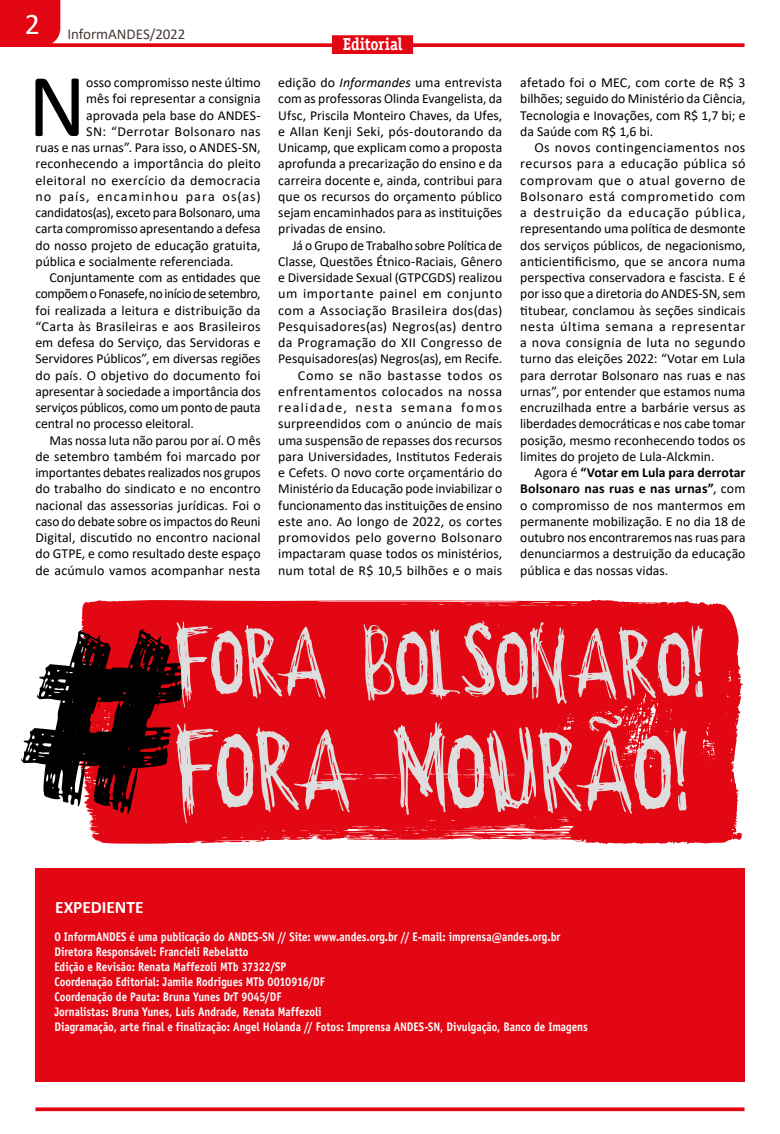
<style>
.page{position:relative;width:780px;height:1134px;background:#fff}
.page>*{position:absolute;margin:0;border:0;box-sizing:border-box;transform-origin:0 0}
.t1{font:90.5px "Calibri";color:#000}
.t2{font:700 17.5px "Calibri";color:#fefefe}
.t3{font:700 17.5px "Officina Serif Std";letter-spacing:-.015em;color:#fff;scale:.9 1}
.t4{font:15px "Calibri";letter-spacing:-.005em;color:#453a36}
.t5{font:13.75px/16.2px "Calibri";color:#000;text-align:justify}
.t6{font:13.75px "Calibri";letter-spacing:-.025em;color:#000}
.t7{font:13.75px "Calibri";letter-spacing:.03em;color:#000}
.t8{font:13.75px "Calibri";letter-spacing:.07em;color:#000}
.t9{font:13.75px "Calibri";letter-spacing:.025em;color:#000}
.t10{font:700 12.5px/15px "Officina Sans Std";letter-spacing:-.005em;color:#fff;scale:.88 1}
.s1{font-style:italic}
.s2{font-weight:700}
</style>
<div class="page">
<svg style="left:0;top:43px;width:744px;height:4px;background:#e41723"></svg>
<svg style="left:35px;top:1107px;width:709px;height:4px;background:#e5202b"></svg>
<div style="left:0;top:0;width:60px;height:46px;background:#e30613"></div>
<div style="left:332px;top:35px;width:81px;height:19px;background:#e30613"></div>
<div style="left:35px;top:868px;width:709px;height:213px;background:#e30613"></div>
<svg style="left:81px;top:599px;width:662px;height:245px;background:#e62732"></svg>
<svg style="left:21px;top:629px;width:164px;height:186px"></svg>
<svg style="left:588px;top:715px;width:34px;height:7px"></svg>
<svg style="left:176px;top:722px;width:510px;height:101px;background:#e2424b"></svg>
<svg style="left:176px;top:621px;width:527px;height:87px;background:#e0414a"></svg>
<p class="t4" style="left:25px;top:24px;width:162px"><sup>2</sup> InformANDES/2022</p>
<h1 class="t1" style="left:28px;top:43px;width:60px">N</h1>
<p class="t5" style="left:86px;top:74px;width:176px">osso compromisso neste último</p>
<p class="t5" style="left:86px;top:90px;width:176px">mês foi representar a consignia</p>
<p class="t5" style="left:86px;top:107px;width:176px">aprovada pela base do ANDES-</p>
<p class="t9" style="left:86px;top:122px;width:176px">SN: “Derrotar Bolsonaro nas</p>
<p class="t5" style="left:35px;top:139px;width:227px">ruas e nas urnas”. Para isso, o ANDES-SN,</p>
<p class="t5" style="left:35px;top:155px;width:227px">reconhecendo a importância do pleito</p>
<p class="t7" style="left:35px;top:171px;width:227px">eleitoral no exercício da democracia</p>
<p class="t8" style="left:35px;top:187px;width:227px">no país, encaminhou para os(as)</p>
<p class="t5" style="left:35px;top:204px;width:227px">candidatos(as), exceto para Bolsonaro, uma</p>
<p class="t5" style="left:35px;top:220px;width:227px">carta compromisso apresentando a defesa</p>
<p class="t5" style="left:35px;top:237px;width:227px">do nosso projeto de educação gratuita,</p>
<p class="t5" style="left:35px;top:253px;width:200px">pública e socialmente referenciada.</p>
<p class="t5" style="left:50px;top:269px;width:212px">Conjuntamente com as entidades que</p>
<p class="t6" style="left:35px;top:284px;width:227px">compõem o Fonasefe, no início de setembro,</p>
<p class="t5" style="left:35px;top:302px;width:227px">foi realizada a leitura e distribuição da</p>
<p class="t5" style="left:35px;top:318px;width:227px">“Carta às Brasileiras e aos Brasileiros</p>
<p class="t5" style="left:35px;top:334px;width:227px">em defesa do Serviço, das Servidoras e</p>
<p class="t5" style="left:35px;top:350px;width:227px">Servidores Públicos”, em diversas regiões</p>
<p class="t5" style="left:35px;top:367px;width:227px">do país. O objetivo do documento foi</p>
<p class="t5" style="left:35px;top:383px;width:227px">apresentar à sociedade a importância dos</p>
<p class="t5" style="left:35px;top:399px;width:227px">serviços públicos, como um ponto de pauta</p>
<p class="t5" style="left:35px;top:415px;width:160px">central no processo eleitoral.</p>
<p class="t5" style="left:50px;top:432px;width:212px">Mas nossa luta não parou por aí. O mês</p>
<p class="t5" style="left:35px;top:448px;width:227px">de setembro também foi marcado por</p>
<p class="t5" style="left:35px;top:464px;width:227px">importantes debates realizados nos grupos</p>
<p class="t5" style="left:35px;top:480px;width:227px">do trabalho do sindicato e no encontro</p>
<p class="t5" style="left:35px;top:497px;width:227px">nacional das assessorias jurídicas. Foi o</p>
<p class="t5" style="left:35px;top:513px;width:227px">caso do debate sobre os impactos do Reuni</p>
<p class="t5" style="left:35px;top:529px;width:227px">Digital, discutido no encontro nacional</p>
<p class="t5" style="left:35px;top:545px;width:227px">do GTPE, e como resultado deste espaço</p>
<p class="t5" style="left:35px;top:562px;width:227px">de acúmulo vamos acompanhar nesta</p>
<p class="t3" style="left:343px;top:34px;width:68px">Editorial</p>
<p class="t5" style="left:278px;top:74px;width:225px">edição do <span class="s1">Informandes</span> uma entrevista com as professoras Olinda Evangelista, da Ufsc, Priscila Monteiro Chaves, da Ufes, e Allan Kenji Seki, pós-doutorando da Unicamp, que explicam como a proposta aprofunda a precarização do ensino e da carreira docente e, ainda, contribui para que os recursos do orçamento público sejam encaminhados para as instituições privadas de ensino.</p>
<p class="t5" style="left:278px;top:237px;width:225px;text-align:right">Já o Grupo de Trabalho sobre Política de Classe, Questões Étnico-Raciais, Gênero e Diversidade Sexual (GTPCGDS) realizou um importante painel em conjunto com a Associação Brasileira dos(das)<br>Pesquisadores(as) Negros(as) dentro da Programação do XII Congresso de Pesquisadores(as) Negros(as), em Recife.<br>Como se não bastasse todos os enfrentamentos colocados na nossa realidade, nesta semana fomos surpreendidos com o anúncio de mais uma suspensão de repasses dos recursos para Universidades, Institutos Federais e Cefets. O novo corte orçamentário do Ministério da Educação pode inviabilizar o funcionamento das instituições de ensino este ano. Ao longo de 2022, os cortes promovidos pelo governo Bolsonaro impactaram quase todos os ministérios, num total de R$ 10,5 bilhões e o mais</p>
<p class="t5" style="left:520px;top:74px;width:227px">afetado foi o MEC, com corte de R$ 3 bilhões; seguido do Ministério da Ciência, Tecnologia e Inovações, com R$ 1,7 bi; e da Saúde com R$ 1,6 bi.</p>
<p class="t5" style="left:520px;top:139px;width:227px;text-indent:14px">Os novos contingenciamentos nos recursos para a educação pública só comprovam que o atual governo de Bolsonaro está comprometido com a destruição da educação pública, representando uma política de desmonte dos serviços públicos, de negacionismo, anticientificismo, que se ancora numa perspectiva conservadora e fascista. E é por isso que a diretoria do ANDES-SN, sem titubear, conclamou às seções sindicais nesta última semana a representar a nova consignia de luta no segundo turno das eleições 2022: “Votar em Lula para derrotar Bolsonaro nas ruas e nas urnas”, por entender que estamos numa encruzilhada entre a barbárie versus as liberdades democráticas e nos cabe tomar posição, mesmo reconhecendo todos os limites do projeto de Lula-Alckmin.</p>
<p class="t5" style="left:520px;top:464px;width:227px;text-indent:14px">Agora é <span class="s2">“Votar em Lula para derrotar Bolsonaro nas ruas e nas urnas”</span>, com o compromisso de nos mantermos em permanente mobilização. E no dia 18 de outubro nos encontraremos nas ruas para denunciarmos a destruição da educação pública e das nossas vidas.</p>
<p class="t2" style="left:55px;top:894px;width:90px">EXPEDIENTE</p>
<p class="t10" style="left:54px;top:929px;width:607px">O InformANDES é uma publicação do ANDES-SN // Site: www.andes.org.br // E-mail: imprensa@andes.org.br Diretora Responsável: Francieli Rebelatto<br>Edição e Revisão: Renata Maffezoli MTb 37322/SP<br>Coordenação Editorial: Jamile Rodrigues MTb 0010916/DF<br>Coordenação de Pauta: Bruna Yunes DrT 9045/DF<br>Jornalistas: Bruna Yunes, Luis Andrade, Renata Maffezoli<br>Diagramação, arte final e finalização: Angel Holanda // Fotos: Imprensa ANDES-SN, Divulgação, Banco de Imagens</p>
</div>
